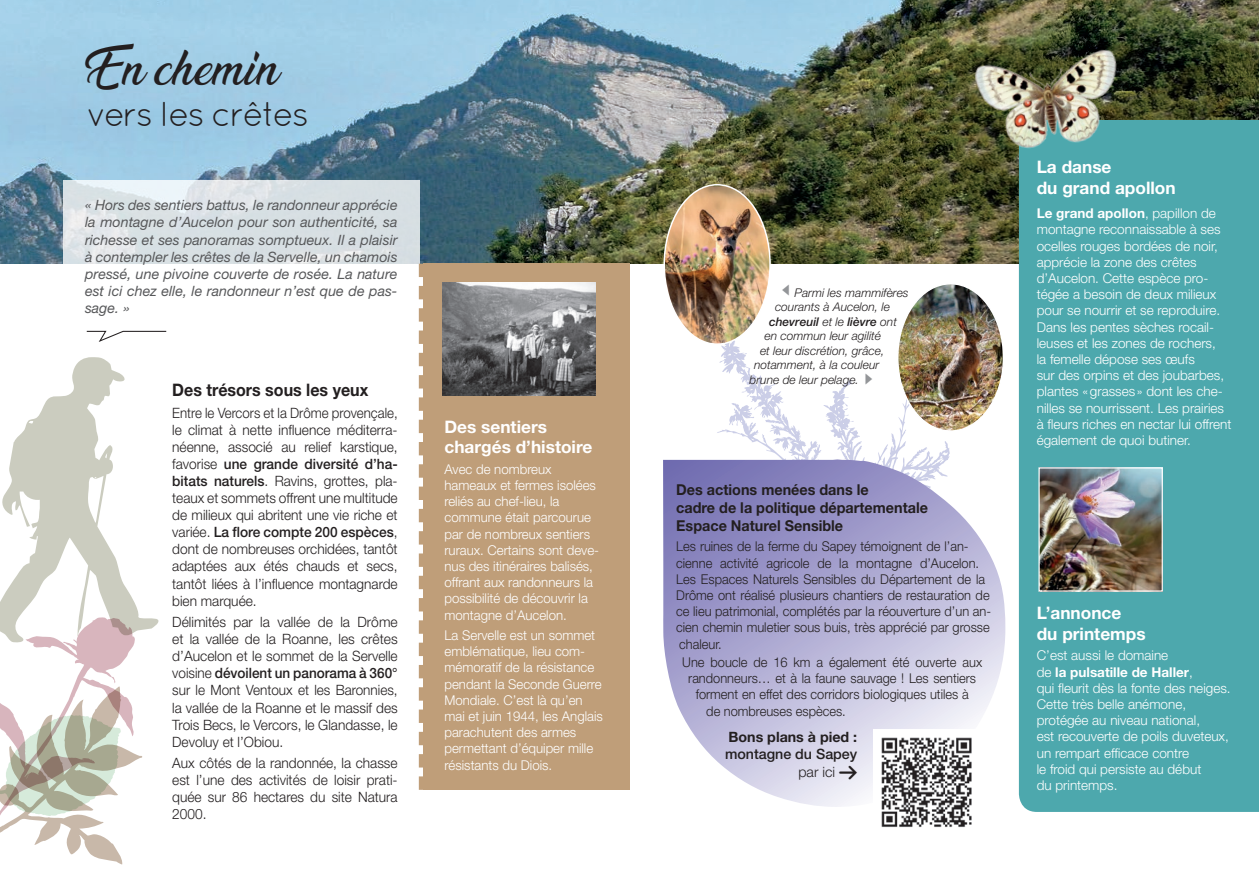
<style>
.page{position:relative;width:1259px;height:893px;background:#fff}
.page>*{position:absolute;margin:0;border:0;box-sizing:border-box;transform-origin:0 0}
.t1{font:43.5px "Ananda";color:#231f20}
.t2{font:34.5px "Quicksand";letter-spacing:-.05em;color:#231f20}
.t3{font:700 17.25px/20.7px "Helvetica Neue LT";color:#fff}
.t4{font:700 17.25px "Helvetica Neue LT";color:#231f20;scale:.93 1}
.t5{font:700 15px/18px "Helvetica Neue LT";color:#231f20;scale:.96 1}
.t6{font:300 14.25px/17.1px "Helvetica Neue LT";color:#231f20;text-align:justify;scale:.93 1}
.t7{font:italic 14.25px/17.1px "Helvetica Neue LT";color:#57585a;text-align:justify}
.t8{font:300 14.25px/17.1px "Helvetica Neue LT";color:#231f20;text-align:justify}
.t9{font:300 14.25px/17.1px "Helvetica Neue LT";color:#231f20;text-align:justify;scale:.96 1}
.t10{font:500 14.25px/17.1px "Helvetica Neue LT";color:#231f20;text-align:right}
.t11{font:700 14.25px "Helvetica Neue LT";color:#231f20}
.t12{font:300 13.5px/16.2px "Helvetica Neue LT";color:#fff}
.t13{font:300 13.5px/16.2px "Helvetica Neue LT";color:#231f20;scale:.95 1}
.t14{font:italic 300 12px "Helvetica Neue LT";color:#231f20}
.t15{font:italic 500 12px "Helvetica Neue LT";color:#231f20}
.s1{font-weight:500}
.s2{font-weight:300}
.s3{font-family:"Arrowstfb";font-weight:400}
.s4{font-weight:700}
</style>
<div class="page">
<svg style="left:717px;top:344px;width:233px;height:115px"></svg>
<img style="left:0;top:0;width:1259px;height:264px">
<svg style="left:64px;top:180px;width:356px;height:186px"></svg>
<div style="left:423px;top:264px;width:207px;height:526px;background:#bf9e79"></div>
<img style="left:443px;top:283px;width:152px;height:112px">
<img style="left:664px;top:186px;width:106px;height:158px">
<img style="left:897px;top:286px;width:104px;height:145px">
<div style="left:897px;top:283px;width:107px;height:149px;border:2px solid #fff;border-radius:50%"></div>
<div style="left:1019px;top:120px;width:240px;height:692px;background:#4da8ad"></div>
<img style="left:961px;top:41px;width:172px;height:122px">
<svg style="left:0;top:357px;width:159px;height:273px"></svg>
<svg style="left:419px;top:264px;width:4px;height:526px"></svg>
<svg style="left:86px;top:330px;width:81px;height:13px"></svg>
<img style="left:1040px;top:469px;width:120px;height:121px">
<div style="left:1038px;top:467px;width:124px;height:125px;border:1px solid #fff"></div>
<svg style="left:663px;top:459px;width:342px;height:348px;background:#bcb9da"></svg>
<svg style="left:0;top:617px;width:142px;height:247px"></svg>
<img style="left:873px;top:729px;width:106px;height:98px">
<svg style="left:865px;top:374px;width:7px;height:11px"></svg>
<h1 class="t1" style="left:87px;top:44px;width:193px">En chemin</h1>
<h2 class="t2" style="left:87px;top:94px;width:224px">vers les crêtes</h2>
<p class="t7" style="left:85px;top:196px;width:314px">« Hors des sentiers battus, le randonneur apprécie la montagne d’Aucelon pour son authenticité, sa richesse et ses panoramas somptueux. Il a plaisir à contempler les crêtes de la Servelle, un chamois pressé, une pivoine couverte de rosée. La nature est ici chez elle, le randonneur n’est que de pas&shy;sage. »</p>
<p class="t4" style="left:172px;top:379px;width:212px">Des trésors sous les yeux</p>
<p class="t6" style="left:172px;top:404px;width:244px">Entre le Vercors et la Drôme provençale, le climat à nette influence méditerra&shy;néenne, associé au relief karstique, favorise <span class="s1">une grande diversité d’ha&shy;bitats naturels</span>. Ravins, grottes, pla&shy;teaux et sommets offrent une multitude de milieux qui abritent une vie riche et variée. <span class="s1">La flore compte 200 espèces</span>, dont de nombreuses orchidées, tantôt adaptées aux étés chauds et secs, tantôt liées à l’influence montagnarde bien marquée.</p>
<p class="t8" style="left:172px;top:613px;width:227px">Délimités par la vallée de la Drôme et la vallée de la Roanne, les crêtes d’Aucelon et le sommet de la Servelle voisine <span class="s1">dévoilent un panorama à 360° </span>sur le Mont Ventoux et les Baronnies, la vallée de la Roanne et le massif des Trois Becs, le Vercors, le Glandasse, le Devoluy et l’Obiou.</p>
<p class="t9" style="left:172px;top:754px;width:236px">Aux côtés de la randonnée, la chasse est l’une des activités de loisir prati&shy;quée sur 86 hectares du site Natura 2000.</p>
<p class="t3" style="left:444px;top:416px;width:149px">Des sentiers chargés d’histoire</p>
<p class="t12" style="left:444px;top:460px;width:156px">Avec de nombreux hameaux et fermes isolées reliés au chef-lieu, la commune était parcourue par de nombreux sentiers ruraux. Certains sont deve&shy;nus des itinéraires balisés, offrant aux randonneurs la possibilité de découvrir la montagne d’Aucelon.</p>
<p class="t12" style="left:444px;top:627px;width:160px">La Servelle est un sommet emblématique, lieu com&shy;mémoratif de la résistance pendant la Seconde Guerre<br>Mondiale. C’est là qu’en mai et juin 1944, les Anglais parachutent des armes permettant d’équiper mille résistants du Diois.</p>
<p class="t14" style="left:794px;top:286px;width:116px">Parmi les mammifères</p>
<p class="t14" style="left:775px;top:300px;width:116px">courants à Aucelon, le</p>
<p class="t15" style="left:769px;top:314px;width:129px">chevreuil <span class="s2">et le</span> lièvre <span class="s2">ont</span></p>
<p class="t14" style="left:764px;top:329px;width:118px">en commun leur agilité</p>
<p class="t14" style="left:760px;top:343px;width:126px">et leur discrétion, grâce,</p>
<p class="t14" style="left:754px;top:358px;width:127px">notamment, à la couleur</p>
<p class="t14" style="left:749px;top:373px;width:111px">brune de leur pelage.</p>
<p class="t5" style="left:676px;top:480px;width:264px">Des actions menées dans le<br>cadre de la politique départementale<br>Espace Naturel Sensible</p>
<p class="t13" style="left:676px;top:538px;width:333px">Les ruines de la ferme du Sapey témoignent de l’an&shy;cienne activité agricole de la montagne d’Aucelon.<br>Les Espaces Naturels Sensibles du Département de la Drôme ont réalisé plusieurs chantiers de restauration de ce lieu patrimonial, complétés par la réouverture d’un an&shy;cien chemin muletier sous buis, très apprécié par grosse chaleur.</p>
<p class="t13" style="left:682px;top:654px;width:317px">Une boucle de 16 km a également été ouverte aux</p>
<p class="t13" style="left:688px;top:670px;width:304px">randonneurs… et à la faune sauvage ! Les sentiers</p>
<p class="t13" style="left:696px;top:686px;width:289px">forment en effet des corridors biologiques utiles à</p>
<p class="t13" style="left:706px;top:702px;width:148px">de nombreuses espèces.</p>
<p class="t11" style="left:728px;top:728px;width:130px">Bons plans à pied :</p>
<p class="t10" style="left:725px;top:746px;width:134px">montagne du Sapey <span class="s2">par ici</span> <span class="s3">e</span></p>
<p class="t3" style="left:1036px;top:156px;width:140px">La danse<br>du grand apollon</p>
<p class="t12" style="left:1036px;top:205px;width:196px"><span class="s4">Le grand apollon</span>, papillon de montagne reconnaissable à ses ocelles rouges bordées de noir, apprécie la zone des crêtes d’Aucelon. Cette espèce pro&shy;tégée a besoin de deux milieux pour se nourrir et se reproduire.<br>Dans les pentes sèches rocail&shy;leuses et les zones de rochers,<br>la femelle dépose ses œufs<br>sur des orpins et des joubarbes, plantes «grasses » dont les che&shy;nilles se nourrissent. Les prairies à fleurs riches en nectar lui offrent également de quoi butiner.</p>
<p class="t3" style="left:1036px;top:602px;width:110px">L’annonce du printemps</p>
<p class="t12" style="left:1036px;top:647px;width:195px">C’est aussi le domaine<br>de <span class="s4">la pulsatille de Haller</span>,<br>qui fleurit dès la fonte des neiges.<br>Cette très belle anémone, protégée au niveau national,<br>est recouverte de poils duveteux, un rempart efficace contre<br>le froid qui persiste au début<br>du printemps.</p>
</div>
